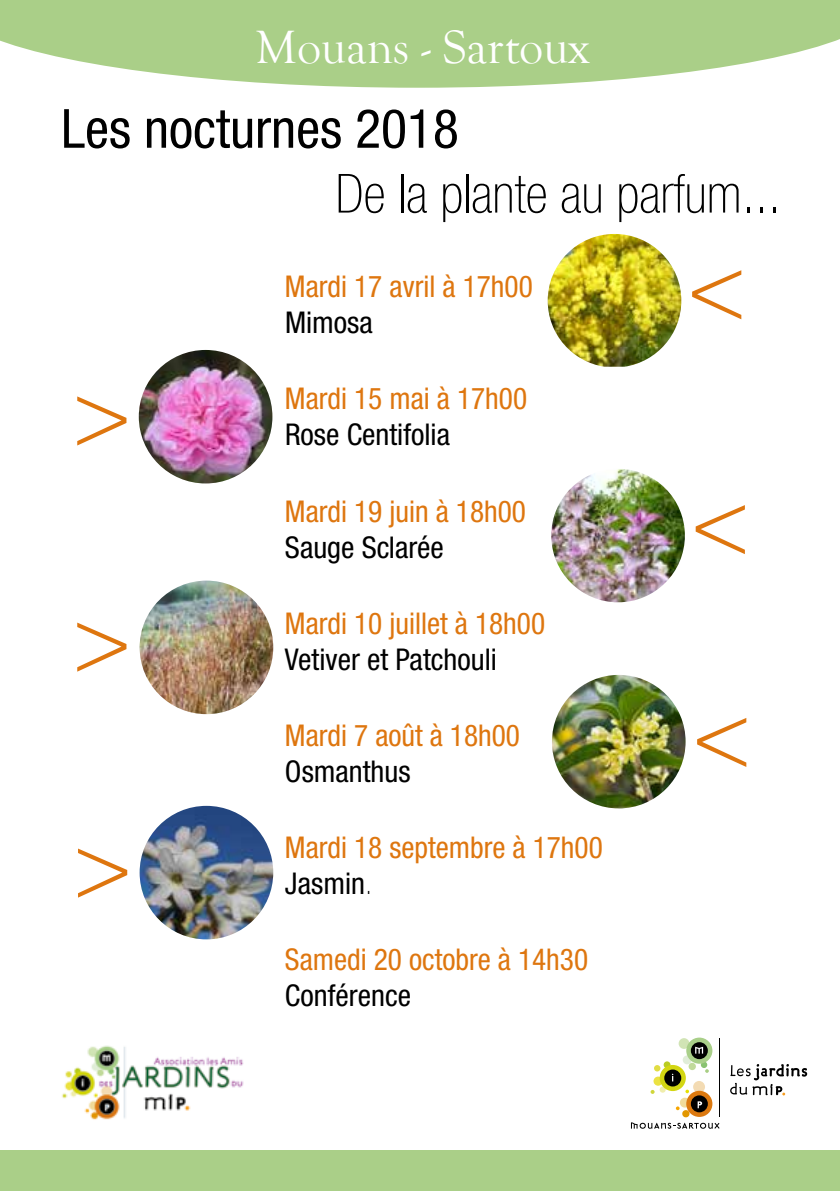
<style>
.page{position:relative;width:840px;height:1191px;background:#fff}
.page>*{position:absolute;margin:0;border:0;box-sizing:border-box;transform-origin:0 0}
.t1{font:300 96px "Futura Std";color:#de760f}
.t2{font:100 condensed 54px "Helvetica Neue LT Std";color:#000}
.t3{font:condensed 54px "Helvetica Neue LT Std";color:#000}
.t4{font:48px "Goudy Old Style T";color:#fff}
.t5{font:condensed 30px/36px "Helvetica Neue LT Std";color:#de760f}
.t6{font:condensed 30px "Helvetica Neue LT Std";color:#000}
.s1{color:#000}
.s2{font-weight:100;color:#000}
</style>
<div class="page">
<div style="left:0;top:1150px;width:839px;height:41px;background:#aacf88"></div>
<svg style="left:0;top:0;width:839px;height:88px;fill:#aacf88"></svg>
<img style="left:139px;top:580px;width:134px;height:134px;border-radius:67px">
<img style="left:551px;top:469px;width:133px;height:133px;border-radius:67px">
<img style="left:139px;top:806px;width:134px;height:133px;border-radius:67px">
<img style="left:61px;top:1045px;width:183px;height:75px">
<svg style="left:631px;top:1037px;width:177px;height:92px"></svg>
<img style="left:139px;top:350px;width:133px;height:133px;border-radius:67px">
<img style="left:547px;top:234px;width:134px;height:133px">
<img style="left:551px;top:675px;width:134px;height:133px;border-radius:67px">
<h3 class="t4" style="left:256px;top:20px;width:335px">Mouans - Sartoux</h3>
<h2 class="t3" style="left:61px;top:97px;width:399px">Les nocturnes 2018</h2>
<h2 class="t2" style="left:335px;top:163px;width:446px">De la plante au parfum...</h2>
<h1 class="t1" style="left:72px;top:352px;width:61px">&gt;</h1>
<h1 class="t1" style="left:72px;top:578px;width:61px">&gt;</h1>
<h1 class="t1" style="left:73px;top:804px;width:61px">&gt;</h1>
<p class="t5" style="left:285px;top:269px;width:249px">Mardi 17 avril à 17h00</p>
<p class="t6" style="left:285px;top:305px;width:89px">Mimosa</p>
<p class="t5" style="left:285px;top:381px;width:243px">Mardi 15 mai à 17h00</p>
<p class="t6" style="left:285px;top:417px;width:166px">Rose Centifolia</p>
<p class="t5" style="left:285px;top:493px;width:242px">Mardi 19 juin à 18h00</p>
<p class="t6" style="left:285px;top:529px;width:160px">Sauge Sclarée</p>
<p class="t5" style="left:285px;top:605px;width:261px">Mardi 10 juillet à 18h00</p>
<p class="t6" style="left:285px;top:641px;width:213px">Vetiver et Patchouli</p>
<p class="t5" style="left:285px;top:717px;width:236px">Mardi 7 août à 18h00</p>
<p class="t6" style="left:285px;top:753px;width:127px">Osmanthus</p>
<p class="t5" style="left:285px;top:829px;width:319px">Mardi 18 septembre à 17h00<br><span class="s1">Jasmin</span><span class="s2">.</span></p>
<p class="t5" style="left:285px;top:941px;width:304px">Samedi 20 octobre à 14h30</p>
<p class="t6" style="left:285px;top:977px;width:128px">Conférence</p>
</div>
